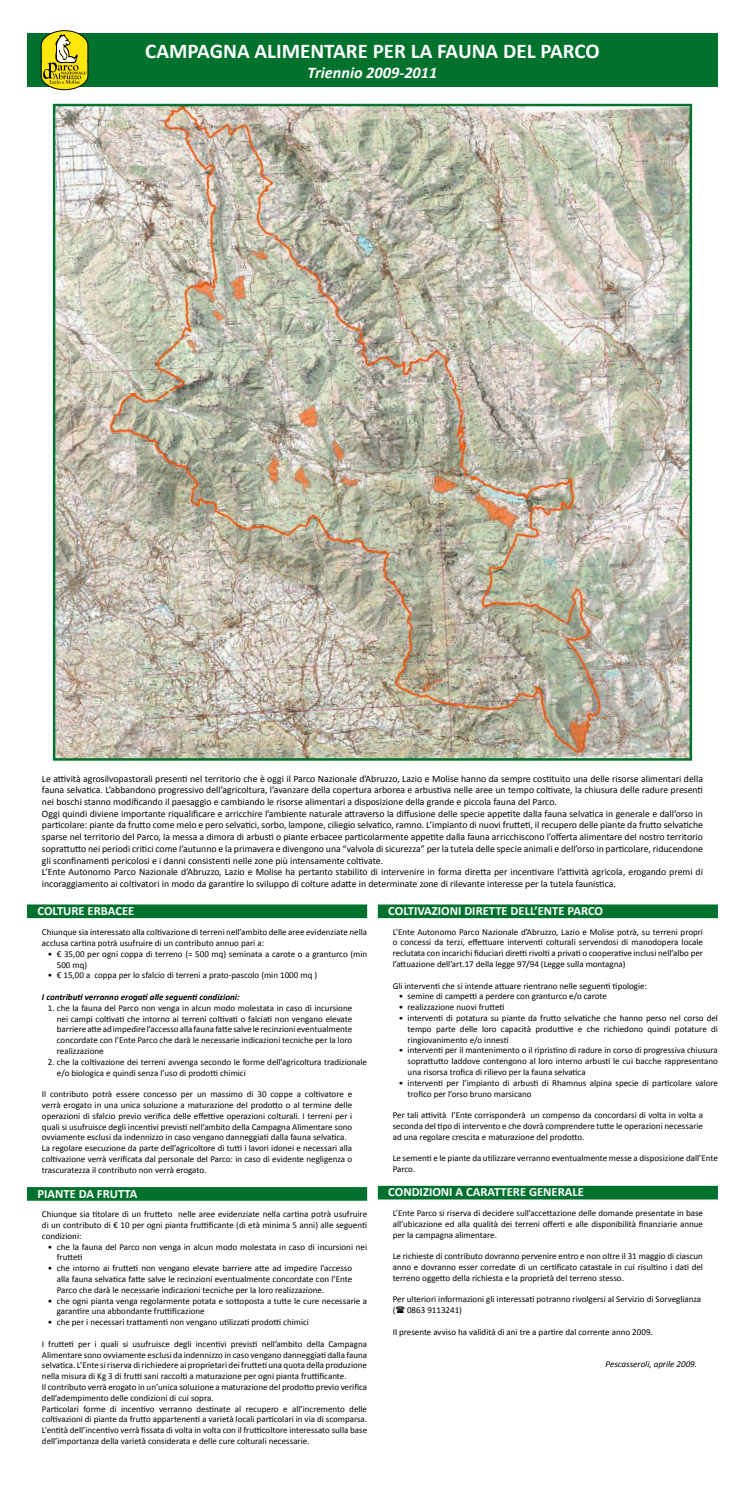
<style>
.page{position:relative;width:745px;height:1489px;background:#fff}
.page>*{position:absolute;margin:0;border:0;box-sizing:border-box;transform-origin:0 0}
.t1{font:700 21px "Calibri";color:#fff}
.t2{font:italic 700 16.27px "Calibri";color:#fff}
.t3{font:700 12.6px "Calibri";color:#fff}
.t4{font:9.75px/11.7px "Calibri";color:#000}
.t5{font:9px/10.8px "Calibri";color:#000}
.t6{font:italic 700 9px "Calibri";color:#000}
.t7{font:italic 9px "Calibri";color:#000}
</style>
<div class="page">
<img style="left:56px;top:107px;width:632px;height:7px">
<img style="left:56px;top:114px;width:632px;height:50px">
<img style="left:56px;top:164px;width:632px;height:50px">
<img style="left:56px;top:214px;width:632px;height:51px">
<img style="left:56px;top:265px;width:632px;height:50px">
<img style="left:56px;top:315px;width:632px;height:50px">
<img style="left:56px;top:365px;width:632px;height:50px">
<img style="left:56px;top:415px;width:632px;height:50px">
<img style="left:56px;top:465px;width:632px;height:50px">
<img style="left:56px;top:515px;width:632px;height:50px">
<img style="left:56px;top:565px;width:632px;height:50px">
<img style="left:56px;top:615px;width:632px;height:51px">
<img style="left:56px;top:666px;width:632px;height:50px">
<img style="left:56px;top:716px;width:632px;height:36px">
<img style="left:56px;top:752px;width:632px;height:5px">
<div style="left:27px;top:34px;width:690px;height:53px;background:#00722d"></div>
<svg style="left:41px;top:30px;width:47px;height:60px;background:#c4b92c"></svg>
<div style="left:27px;top:904px;width:340px;height:14px;background:#00722d"></div>
<div style="left:27px;top:1186px;width:340px;height:14px;background:#00722d"></div>
<div style="left:377px;top:904px;width:340px;height:14px;background:#00722d"></div>
<div style="left:377px;top:1185px;width:340px;height:14px;background:#00722d"></div>
<h1 class="t1" style="left:145px;top:38px;width:455px">CAMPAGNA ALIMENTARE PER LA FAUNA DEL PARCO</h1>
<h2 class="t2" style="left:307px;top:62px;width:131px">Triennio 2009-2011</h2>
<p class="t4" style="left:42px;top:772px;width:662px">Le attività agrosilvopastorali presenti nel territorio che è oggi il Parco Nazionale d’Abruzzo, Lazio e Molise hanno da sempre costituito una delle risorse alimentari della fauna selvatica. L’abbandono progressivo dell’agricoltura, l’avanzare della copertura arborea e arbustiva nelle aree un tempo coltivate, la chiusura delle radure presenti nei boschi stanno modificando il paesaggio e cambiando le risorse alimentari a disposizione della grande e piccola fauna del Parco.<br>Oggi quindi diviene importante riqualificare e arricchire l’ambiente naturale attraverso la diffusione delle specie appetite dalla fauna selvatica in generale e dall’orso in particolare: piante da frutto come melo e pero selvatici, sorbo, lampone, ciliegio selvatico, ramno. L’impianto di nuovi frutteti, il recupero delle piante da frutto selvatiche sparse nel territorio del Parco, la messa a dimora di arbusti o piante erbacee particolarmente appetite dalla fauna arricchiscono l’offerta alimentare del nostro territorio soprattutto nei periodi critici come l’autunno e la primavera e divengono una “valvola di sicurezza” per la tutela delle specie animali e dell’orso in particolare, riducendone gli sconfinamenti pericolosi e i danni consistenti nelle zone più intensamente coltivate.<br>L’Ente Autonomo Parco Nazionale d’Abruzzo, Lazio e Molise ha pertanto stabilito di intervenire in forma diretta per incentivare l’attività agricola, erogando premi di incoraggiamento ai coltivatori in modo da garantire lo sviluppo di colture adatte in determinate zone di rilevante interesse per la tutela faunistica.</p>
<h3 class="t3" style="left:37px;top:902px;width:98px">COLTURE ERBACEE</h3>
<p class="t5" style="left:42px;top:926px;width:326px">Chiunque sia interessato alla coltivazione di terreni nell’ambito delle aree evidenziate nella acclusa cartina potrà usufruire di un contributo annuo pari a:</p>
<p class="t5" style="left:57px;top:947px;width:311px;text-indent:-9px">• € 35,00 per ogni coppa di terreno (= 500 mq) seminata a carote o a granturco (min<br>500 mq)</p>
<p class="t5" style="left:48px;top:969px;width:270px">• € 15,00 a coppa per lo sfalcio di terreni a prato-pascolo (min 1000 mq )</p>
<p class="t6" style="left:42px;top:991px;width:199px">I contributi verranno erogati alle seguenti condizioni:</p>
<p class="t5" style="left:57px;top:1001px;width:297px;text-align:justify;text-indent:-9px">1. che la fauna del Parco non venga in alcun modo molestata in caso di incursione nei campi coltivati che intorno ai terreni coltivati o falciati non vengano elevate barriere atte ad impedire l’accesso alla fauna fatte salve le recinzioni eventualmente concordate con l’Ente Parco che darà le necessarie indicazioni tecniche per la loro realizzazione</p>
<p class="t5" style="left:57px;top:1055px;width:311px;text-indent:-9px">2. che la coltivazione dei terreni avvenga secondo le forme dell’agricoltura tradizionale e/o biologica e quindi senza l’uso di prodotti chimici</p>
<p class="t5" style="left:42px;top:1088px;width:311px">Il contributo potrà essere concesso per un massimo di 30 coppe a coltivatore e verrà erogato in una unica soluzione a maturazione del prodotto o al termine delle operazioni di sfalcio previo verifica delle effettive operazioni colturali. I terreni per i quali si usufruisce degli incentivi previsti nell’ambito della Campagna Alimentare sono ovviamente esclusi da indennizzo in caso vengano danneggiati dalla fauna selvatica.<br>La regolare esecuzione da parte dell’agricoltore di tutti i lavori idonei e necessari alla coltivazione verrà verificata dal personale del Parco: in caso di evidente negligenza o trascuratezza il contributo non verrà erogato.</p>
<h3 class="t3" style="left:37px;top:1185px;width:101px">PIANTE DA FRUTTA</h3>
<p class="t5" style="left:42px;top:1208px;width:326px;text-align:justify">Chiunque sia titolare di un frutteto nelle aree evidenziate nella cartina potrà usufruire di un contributo di € 10 per ogni pianta fruttificante (di età minima 5 anni) alle seguenti condizioni:</p>
<p class="t5" style="left:57px;top:1240px;width:311px;text-indent:-9px">• che la fauna del Parco non venga in alcun modo molestata in caso di incursioni nei frutteti</p>
<p class="t5" style="left:57px;top:1262px;width:297px;text-align:justify;text-indent:-9px">• che intorno ai frutteti non vengano elevate barriere atte ad impedire l’accesso alla fauna selvatica fatte salve le recinzioni eventualmente concordate con l’Ente Parco che darà le necessarie indicazioni tecniche per la loro realizzazione.</p>
<p class="t5" style="left:57px;top:1294px;width:311px;text-indent:-9px">• che ogni pianta venga regolarmente potata e sottoposta a tutte le cure necessarie a garantire una abbondante fruttificazione</p>
<p class="t5" style="left:48px;top:1316px;width:262px">• che per i necessari trattamenti non vengano utilizzati prodotti chimici</p>
<p class="t5" style="left:42px;top:1337px;width:326px">I frutteti per i quali si usufruisce degli incentivi previsti nell’ambito della Campagna Alimentare sono ovviamente esclusi da indennizzo in caso vengano danneggiati dalla fauna selvatica. L’Ente si riserva di richiedere ai proprietari dei frutteti una quota della produzione nella misura di Kg 3 di frutti sani raccolti a maturazione per ogni pianta fruttificante.<br>Il contributo verrà erogato in un’unica soluzione a maturazione del prodotto previo verifica dell’adempimento delle condizioni di cui sopra.<br>Particolari forme di incentivo verranno destinate al recupero e all’incremento delle coltivazioni di piante da frutto appartenenti a varietà locali particolari in via di scomparsa.<br>L’entità dell’incentivo verrà fissata di volta in volta con il frutticoltore interessato sulla base dell’importanza della varietà considerata e delle cure colturali necessarie.</p>
<h3 class="t3" style="left:388px;top:902px;width:216px">COLTIVAZIONI DIRETTE DELL’ENTE PARCO</h3>
<p class="t5" style="left:392px;top:925px;width:311px;text-align:justify">L’Ente Autonomo Parco Nazionale d’Abruzzo, Lazio e Molise potrà, su terreni propri o concessi da terzi, effettuare interventi colturali servendosi di manodopera locale reclutata con incarichi fiduciari diretti rivolti a privati o cooperative inclusi nell’albo per l’attuazione dell’art.17 della legge 97/94 (Legge sulla montagna)</p>
<p class="t5" style="left:392px;top:979px;width:256px">Gli interventi che si intende attuare rientrano nelle seguenti tipologie:</p>
<p class="t5" style="left:398px;top:990px;width:210px">• semine di campetti a perdere con granturco e/o carote</p>
<p class="t5" style="left:398px;top:1001px;width:107px">• realizzazione nuovi frutteti</p>
<p class="t5" style="left:407px;top:1012px;width:311px;text-align:justify;text-indent:-9px">• interventi di potatura su piante da frutto selvatiche che hanno perso nel corso del tempo parte delle loro capacità produttive e che richiedono quindi potature di ringiovanimento e/o innesti</p>
<p class="t5" style="left:407px;top:1044px;width:311px;text-align:justify;text-indent:-9px">• interventi per il mantenimento o il ripristino di radure in corso di progressiva chiusura soprattutto laddove contengono al loro interno arbusti le cui bacche rappresentano una risorsa trofica di rilievo per la fauna selvatica</p>
<p class="t5" style="left:407px;top:1076px;width:311px;text-indent:-9px">• interventi per l’impianto di arbusti di Rhamnus alpina specie di particolare valore trofico per l’orso bruno marsicano</p>
<p class="t5" style="left:392px;top:1109px;width:311px;text-align:justify">Per tali attività l’Ente corrisponderà un compenso da concordarsi di volta in volta a seconda del tipo di intervento e che dovrà comprendere tutte le operazioni necessarie ad una regolare crescita e maturazione del prodotto.</p>
<p class="t5" style="left:392px;top:1152px;width:326px">Le sementi e le piante da utilizzare verranno eventualmente messe a disposizione dall’Ente<br>Parco.</p>
<h3 class="t3" style="left:388px;top:1184px;width:197px">CONDIZIONI A CARATTERE GENERALE</h3>
<p class="t5" style="left:392px;top:1206px;width:311px;text-align:justify">L’Ente Parco si riserva di decidere sull’accettazione delle domande presentate in base all’ubicazione ed alla qualità dei terreni offerti e alle disponibilità finanziarie annue per la campagna alimentare.</p>
<p class="t5" style="left:392px;top:1250px;width:311px;text-align:justify">Le richieste di contributo dovranno pervenire entro e non oltre il 31 maggio di ciascun anno e dovranno esser corredate di un certificato catastale in cui risultino i dati del terreno oggetto della richiesta e la proprietà del terreno stesso.</p>
<p class="t5" style="left:392px;top:1293px;width:310px">Per ulteriori informazioni gli interessati potranno rivolgersi al Servizio di Sorveglianza (</p>
<p class="t5" style="left:407px;top:1304px;width:56px">0863 9113241)</p>
<p class="t5" style="left:392px;top:1325px;width:261px">Il presente avviso ha validità di ani tre a partire dal corrente anno 2009.</p>
<p class="t7" style="left:605px;top:1358px;width:93px">Pescasseroli, aprile 2009.</p>
</div>
